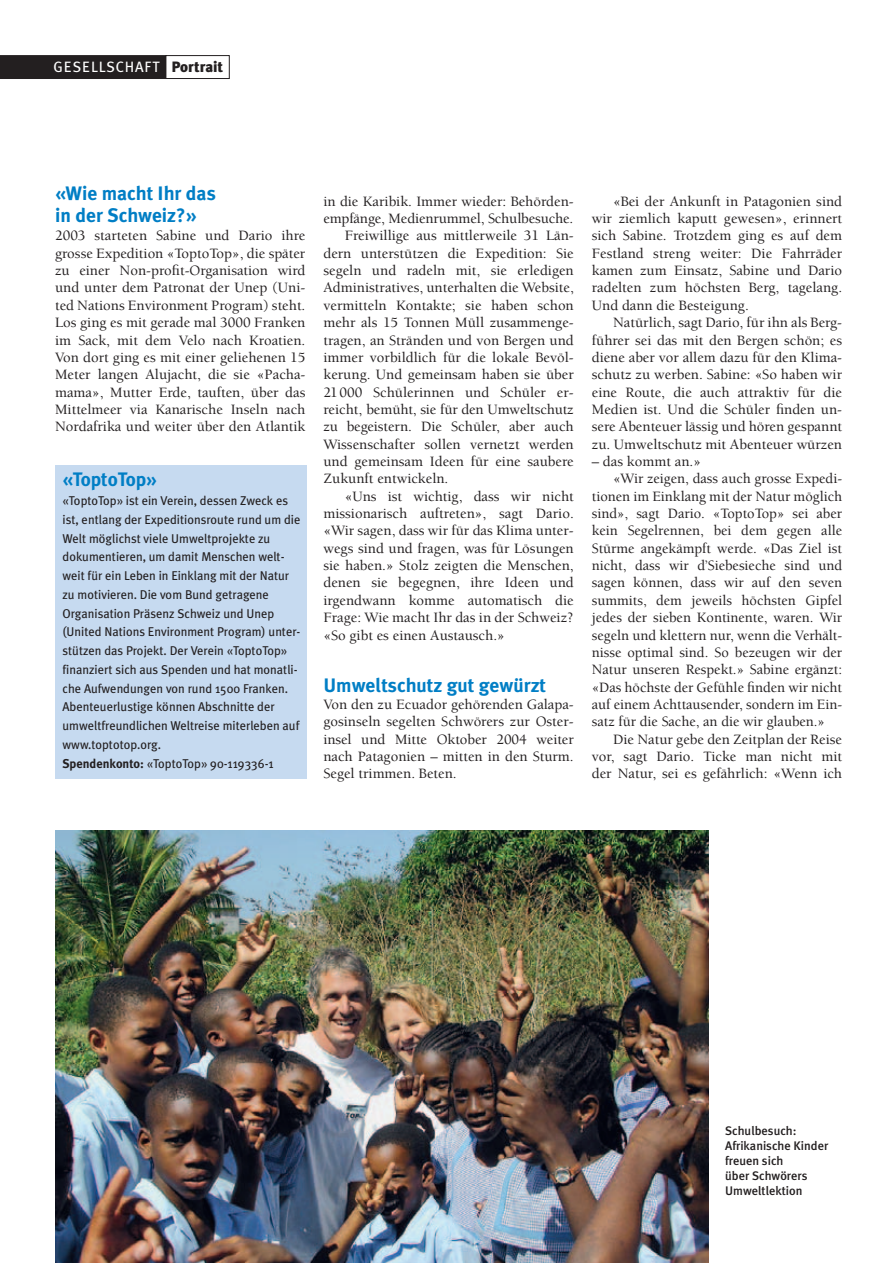
<style>
.page{position:relative;width:893px;height:1263px;background:#fff}
.page>*{position:absolute;margin:0;border:0;box-sizing:border-box;transform-origin:0 0}
.t1{font:700 19.5px/21.6px "Meta Plus";color:#007ec5}
.t2{font:15px "Meta Plus";letter-spacing:.055em;color:#fff}
.t3{font:500 14.7px/17.4px "Berkeley";color:#231f20;text-align:justify}
.t4{font:12.75px/18.8px "Meta Plus";color:#231f20}
.t5{font:500 12.45px/15px "Meta Plus";color:#231f20}
.s1{font-weight:900;color:#231f20}
.s2{font-weight:700}
</style>
<div class="page">
<div style="left:166px;top:55px;width:63px;height:24px;border:1px solid #231f20"></div>
<div style="left:0;top:55px;width:166px;height:24px;background:#231f20"></div>
<img style="left:55px;top:830px;width:653px;height:433px">
<div style="left:55px;top:465px;width:251px;height:313px;background:#c6daf0"></div>
<p class="t2" style="left:53px;top:61px;width:171px">GESELLSCHAFT <span class="s1">Portrait</span></p>
<h1 class="t1" style="left:55px;top:184px;width:162px">«Wie macht Ihr das in der Schweiz?»</h1>
<p class="t3" style="left:55px;top:228px;width:252px">2003 starteten Sabine und Dario ihre grosse Expedition «ToptoTop», die später zu einer Non-profit-Organisation wird und unter dem Patronat der Unep (Uni&shy;ted Nations Environment Program) steht.<br>Los ging es mit gerade mal 3000 Franken im Sack, mit dem Velo nach Kroatien.<br>Von dort ging es mit einer geliehenen 15<br>Meter langen Alujacht, die sie «Pacha&shy;mama», Mutter Erde, tauften, über das Mittelmeer via Kanarische Inseln nach Nordafrika und weiter über den Atlantik</p>
<h1 class="t1" style="left:63px;top:470px;width:95px">«ToptoTop»</h1>
<p class="t4" style="left:63px;top:492px;width:239px">«ToptoTop» ist ein Verein, dessen Zweck es ist, entlang der Expeditionsroute rund um die Welt möglichst viele Umweltprojekte zu dokumentieren, um damit Menschen welt&shy;weit für ein Leben in Einklang mit der Natur zu motivieren. Die vom Bund getragene Organisation Präsenz Schweiz und Unep (United Nations Environment Program) unter&shy;stützen das Projekt. Der Verein «ToptoTop» finanziert sich aus Spenden und hat monatli&shy;che Aufwendungen von rund 1500 Franken.<br>Abenteuerlustige können Abschnitte der umweltfreundlichen Weltreise miterleben auf www.toptotop.org.<br><span class="s2">Spendenkonto:</span> «ToptoTop» 90-119336-1</p>
<p class="t3" style="left:323px;top:194px;width:252px">in die Karibik. Immer wieder: Behörden-</p>
<p class="t3" style="left:323px;top:211px;width:251px">empfänge, Medienrummel, Schulbesuche.</p>
<p class="t3" style="left:345px;top:228px;width:230px">Freiwillige aus mittlerweile 31 Län-</p>
<p class="t3" style="left:323px;top:246px;width:252px">dern unterstützen die Expedition: Sie</p>
<p class="t3" style="left:323px;top:263px;width:252px">segeln und radeln mit, sie erledigen</p>
<p class="t3" style="left:323px;top:280px;width:252px">Administratives, unterhalten die Website,</p>
<p class="t3" style="left:323px;top:298px;width:252px">vermitteln Kontakte; sie haben schon</p>
<p class="t3" style="left:323px;top:315px;width:252px">mehr als 15 Tonnen Müll zusammenge-</p>
<p class="t3" style="left:323px;top:333px;width:252px">tragen, an Stränden und von Bergen und</p>
<p class="t3" style="left:323px;top:350px;width:252px">immer vorbildlich für die lokale Bevöl-</p>
<p class="t3" style="left:323px;top:367px;width:252px">kerung. Und gemeinsam haben sie über</p>
<p class="t3" style="left:323px;top:385px;width:252px">21000 Schülerinnen und Schüler er-</p>
<p class="t3" style="left:323px;top:402px;width:252px">reicht, bemüht, sie für den Umweltschutz</p>
<p class="t3" style="left:323px;top:419px;width:252px">zu begeistern. Die Schüler, aber auch</p>
<p class="t3" style="left:323px;top:437px;width:252px">Wissenschafter sollen vernetzt werden</p>
<p class="t3" style="left:323px;top:454px;width:252px">und gemeinsam Ideen für eine saubere</p>
<p class="t3" style="left:323px;top:471px;width:126px">Zukunft entwickeln.</p>
<p class="t3" style="left:345px;top:489px;width:230px">«Uns ist wichtig, dass wir nicht</p>
<p class="t3" style="left:323px;top:506px;width:252px">missionarisch auftreten», sagt Dario.</p>
<p class="t3" style="left:323px;top:523px;width:252px">«Wir sagen, dass wir für das Klima unter-</p>
<p class="t3" style="left:323px;top:541px;width:252px">wegs sind und fragen, was für Lösungen</p>
<p class="t3" style="left:323px;top:558px;width:252px">sie haben.» Stolz zeigten die Menschen,</p>
<p class="t3" style="left:323px;top:575px;width:252px">denen sie begegnen, ihre Ideen und</p>
<p class="t3" style="left:323px;top:593px;width:252px">irgendwann komme automatisch die</p>
<p class="t3" style="left:323px;top:610px;width:252px">Frage: Wie macht Ihr das in der Schweiz?</p>
<p class="t3" style="left:323px;top:628px;width:183px">«So gibt es einen Austausch.»</p>
<h1 class="t1" style="left:323px;top:675px;width:224px">Umweltschutz gut gewürzt</h1>
<p class="t3" style="left:323px;top:697px;width:252px">Von den zu Ecuador gehörenden Galapa&shy;gosinseln segelten Schwörers zur Oster&shy;insel und Mitte Oktober 2004 weiter nach Patagonien – mitten in den Sturm.<br>Segel trimmen. Beten.</p>
<p class="t3" style="left:591px;top:194px;width:252px;text-indent:21px">«Bei der Ankunft in Patagonien sind wir ziemlich kaputt gewesen», erinnert sich Sabine. Trotzdem ging es auf dem Festland streng weiter: Die Fahrräder kamen zum Einsatz, Sabine und Dario radelten zum höchsten Berg, tagelang.<br>Und dann die Besteigung.</p>
<p class="t3" style="left:591px;top:315px;width:252px;text-indent:21px">Natürlich, sagt Dario, für ihn als Berg&shy;führer sei das mit den Bergen schön; es diene aber vor allem dazu für den Klima&shy;schutz zu werben. Sabine: «So haben wir eine Route, die auch attraktiv für die Medien ist. Und die Schüler finden un&shy;sere Abenteuer lässig und hören gespannt zu. Umweltschutz mit Abenteuer würzen</p>
<p class="t3" style="left:591px;top:454px;width:111px">– das kommt an.»</p>
<p class="t3" style="left:613px;top:471px;width:230px">«Wir zeigen, dass auch grosse Expedi-</p>
<p class="t3" style="left:591px;top:489px;width:252px">tionen im Einklang mit der Natur möglich</p>
<p class="t3" style="left:591px;top:506px;width:252px">sind», sagt Dario. «ToptoTop» sei aber</p>
<p class="t3" style="left:591px;top:523px;width:252px">kein Segelrennen, bei dem gegen alle</p>
<p class="t3" style="left:591px;top:541px;width:252px">Stürme angekämpft werde. «Das Ziel ist</p>
<p class="t3" style="left:591px;top:558px;width:252px">nicht, dass wir d’Siebesieche sind und</p>
<p class="t3" style="left:591px;top:576px;width:252px">sagen können, dass wir auf den seven</p>
<p class="t3" style="left:591px;top:593px;width:252px">summits, dem jeweils höchsten Gipfel</p>
<p class="t3" style="left:591px;top:610px;width:252px">jedes der sieben Kontinente, waren. Wir</p>
<p class="t3" style="left:591px;top:628px;width:252px">segeln und klettern nur, wenn die Verhält-</p>
<p class="t3" style="left:591px;top:645px;width:252px">nisse optimal sind. So bezeugen wir der</p>
<p class="t3" style="left:591px;top:662px;width:252px">Natur unseren Respekt.» Sabine ergänzt:</p>
<p class="t3" style="left:591px;top:680px;width:252px">«Das höchste der Gefühle finden wir nicht</p>
<p class="t3" style="left:591px;top:697px;width:252px">auf einem Achttausender, sondern im Ein-</p>
<p class="t3" style="left:591px;top:714px;width:235px">satz für die Sache, an die wir glauben.»</p>
<p class="t3" style="left:613px;top:732px;width:230px">Die Natur gebe den Zeitplan der Reise</p>
<p class="t3" style="left:591px;top:749px;width:252px">vor, sagt Dario. Ticke man nicht mit</p>
<p class="t3" style="left:591px;top:766px;width:252px">der Natur, sei es gefährlich: «Wenn ich</p>
<p class="t5" style="left:725px;top:1124px;width:105px">Schulbesuch:<br>Afrikanische Kinder freuen sich<br>über Schwörers<br>Umweltlektion</p>
</div>
